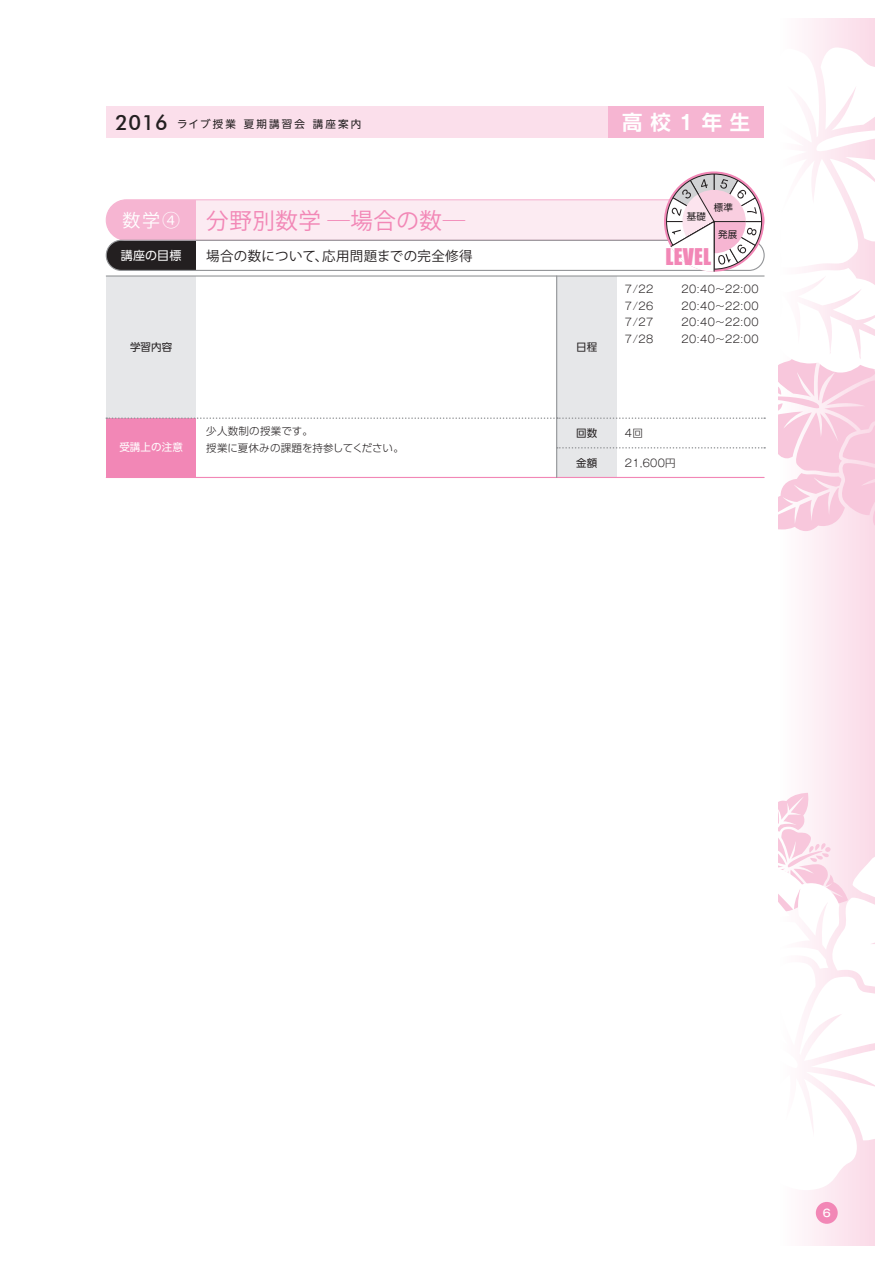
<style>
.page{position:relative;width:893px;height:1263px;background:#fff}
.page>*{position:absolute;margin:0;border:0;box-sizing:border-box;transform-origin:0 0}
.t1{font:22.5px "Maru Fo Pro Medium 90 ms RKSJ H";letter-spacing:.025em;color:#f287b6}
.t2{font:21.15px "Impact";letter-spacing:.01em;color:#f287b6}
.t3{font:700 20.25px "UD Shin Go NT Pro De";color:#fff}
.t4{font:13.5px "Maru Fo Pro Medium 90 ms RKSJ H";letter-spacing:.025em;color:#231f20}
.t5{font:12px "UD Shin Go Pro";letter-spacing:.01em;color:#fff}
.t6{font:300 10.5px/16.5px "Gothic MB101 Pro";letter-spacing:.05em;color:#231f20;text-align:justify}
.t7{font:300 10.5px/16.5px "UD Shin Go Pro";letter-spacing:.025em;color:#231f20}
.t8{font:10.5px "UD Shin Go NT Pro";letter-spacing:.205em;color:#231f20}
.t9{font:10.5px "UD Shin Go Pro";letter-spacing:.01em;color:#231f20}
.t10{font:10.5px "UD Shin Go Pro";letter-spacing:.01em;color:#fff}
.t11{font:500 10.5px "Gothic MB101 Pro";color:#fff}
.t12{font:9.45px "UD Shin Go Pro";color:#231f20}
.s1{font-family:"Futura BT";font-weight:500;font-size:21px}
.s2{font-family:"Gothic MB101 Pro De"}
.s3{font-family:"Maru Fo Pro Bold 90 ms RKSJ H";font-size:18px;color:#fff}
.s4{font-family:"UD Shin Go Pro"}
</style>
<div class="page">
<div style="left:106px;top:106px;width:658px;height:32px;background:#fbdfeb"></div>
<div style="left:608px;top:106px;width:156px;height:32px;background:#f6b5d2"></div>
<div style="left:779px;top:18px;width:96px;height:1227px;background:linear-gradient(to right,#fefefe,#fadae7)"></div>
<svg style="left:779px;top:47px;width:96px;height:496px"></svg>
<svg style="left:779px;top:793px;width:96px;height:397px"></svg>
<div style="left:816px;top:1202px;width:22px;height:22px;background:#f287b6;border-radius:50%"></div>
<div style="left:106px;top:240px;width:90px;height:30px;background:#231f20"></div>
<div style="left:106px;top:200px;width:658px;height:40px;background:#fcebf2;border-radius:20px"></div>
<div style="left:106px;top:200px;width:90px;height:40px;background:#f6b5d2"></div>
<div style="left:106px;top:199px;width:659px;height:42px;border:1px solid #f6b5d2;border-radius:20px"></div>
<div style="left:106px;top:240px;width:659px;height:31px;border:1px solid #939598;border-radius:15px"></div>
<svg style="left:664px;top:171px;width:100px;height:101px"></svg>
<div style="left:557px;top:276px;width:60px;height:201px;background:#e6e7e9"></div>
<div style="left:106px;top:276px;width:90px;height:142px;background:#e6e7e9"></div>
<div style="left:106px;top:418px;width:90px;height:59px;background:#f287b6"></div>
<hr style="left:106px;top:477px;width:658px;height:1px;background:#f287b6">
<hr style="left:106px;top:275px;width:658px;height:2px;background:#939598">
<hr style="left:556px;top:276px;width:1px;height:201px;background:#939598">
<svg style="left:557px;top:447px;width:208px;height:2px"></svg>
<svg style="left:106px;top:417px;width:659px;height:2px"></svg>
<p class="t8" style="left:115px;top:116px;width:247px"><span class="s1">2016</span> ライブ授業 夏期講習会 講座案内</p>
<h3 class="t3" style="left:622px;top:106px;width:129px">高校<span class="s2">1</span>年生</h3>
<h1 class="t1" style="left:122px;top:208px;width:344px"><span class="s3">数学④</span> 分野別数学 ―場合の数―</h1>
<p class="t12" style="left:687px;top:209px;width:21px">基礎</p>
<p class="t12" style="left:714px;top:200px;width:21px">標準</p>
<p class="t12" style="left:718px;top:227px;width:21px">発展</p>
<p class="t5" style="left:121px;top:246px;width:62px">講座の目標</p>
<p class="t4" style="left:206px;top:248px;width:268px">場合の数について、応用問題までの完全修得</p>
<p class="t9" style="left:130px;top:338px;width:44px">学習内容</p>
<p class="t9" style="left:576px;top:338px;width:22px">日程</p>
<h2 class="t2" style="left:665px;top:240px;width:47px">LEVEL</h2>
<p class="t6" style="left:625px;top:280px;width:30px">7/22<br>7/26<br>7/27<br>7/28</p>
<p class="t6" style="left:681px;top:280px;width:79px">20:40～22:00<br>20:40～22:00<br>20:40～22:00<br>20:40～22:00</p>
<p class="t10" style="left:119px;top:438px;width:65px">受講上の注意</p>
<p class="t7" style="left:206px;top:423px;width:199px">少人数制の授業です。<br>授業に夏休みの課題を持参してください。</p>
<p class="t9" style="left:576px;top:424px;width:23px">回数</p>
<p class="t9" style="left:576px;top:454px;width:23px">金額</p>
<p class="t6" style="left:625px;top:453px;width:52px">21,600<span class="s4">円</span></p>
<p class="t6" style="left:625px;top:423px;width:19px">4<span class="s4">回</span></p>
<p class="t11" style="left:823px;top:1204px;width:9px">6</p>
</div>
